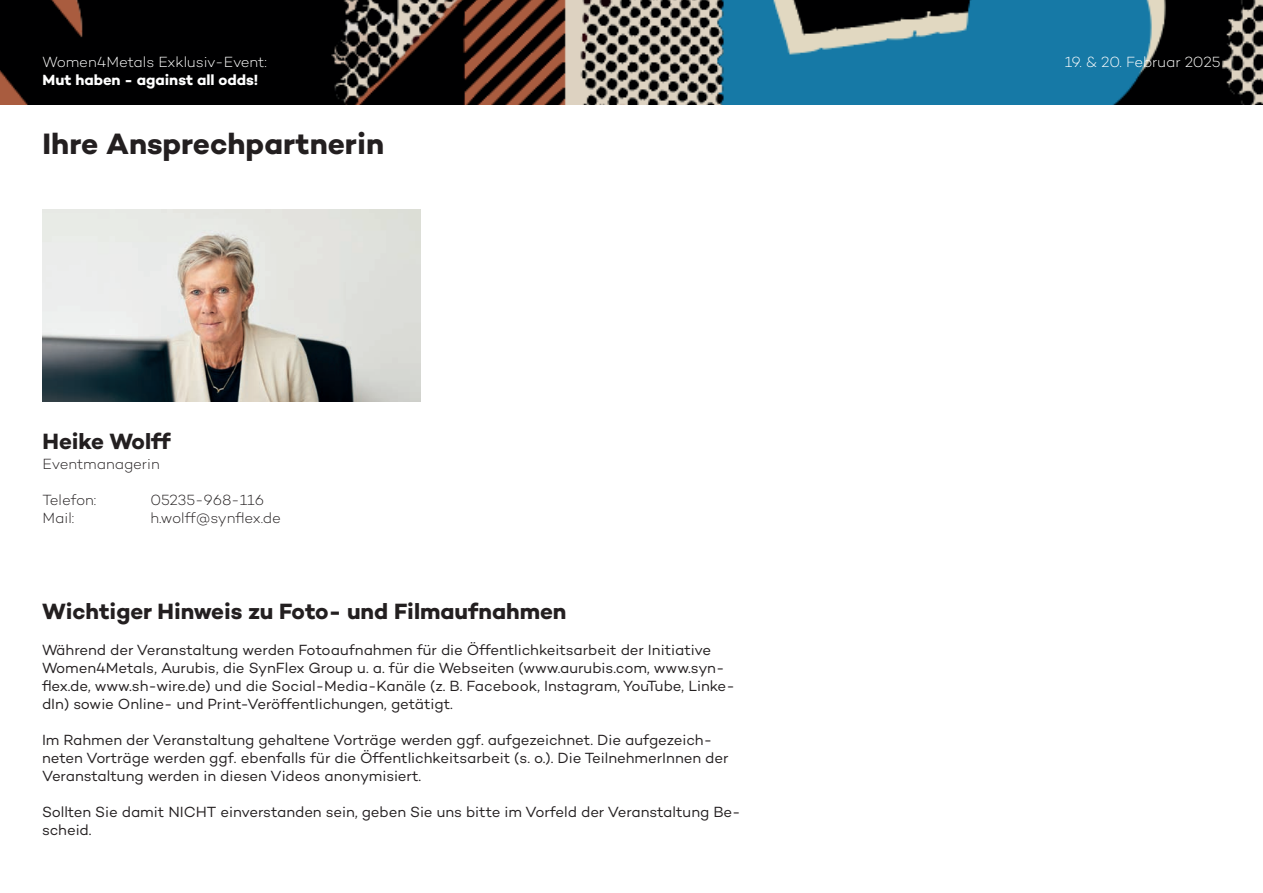
<style>
.page{position:relative;width:1263px;height:893px;background:#fff}
.page>*{position:absolute;margin:0;border:0;box-sizing:border-box;transform-origin:0 0}
.t1{font:700 30px "Campton";color:#231f20}
.t2{font:700 22.5px "Campton";color:#231f20}
.t3{font:15px/18px "Campton";letter-spacing:-.005em;color:#231f20}
.t4{font:300 15px "Campton";letter-spacing:-.005em;color:#231f20}
.t5{font:300 15px "Campton";letter-spacing:-.01em;color:#fff}
.t6{font:700 15px "Campton";color:#fff}
</style>
<div class="page">
<img style="left:0;top:0;width:1263px;height:104px">
<img style="left:42px;top:209px;width:379px;height:193px">
<p class="t5" style="left:43px;top:52px;width:226px">Women4Metals Exklusiv-Event:</p>
<p class="t6" style="left:43px;top:70px;width:217px">Mut haben - against all odds!</p>
<h1 class="t1" style="left:43px;top:125px;width:343px">Ihre Ansprechpartnerin</h1>
<h2 class="t2" style="left:43px;top:427px;width:130px">Heike Wolff</h2>
<p class="t4" style="left:43px;top:454px;width:119px">Eventmanagerin</p>
<p class="t4" style="left:43px;top:490px;width:55px">Telefon:</p>
<p class="t4" style="left:151px;top:490px;width:115px">05235-968-116</p>
<p class="t4" style="left:43px;top:508px;width:33px">Mail:</p>
<p class="t4" style="left:151px;top:508px;width:132px">h.wolff@synflex.de</p>
<h2 class="t2" style="left:42px;top:596px;width:526px">Wichtiger Hinweis zu Foto- und Filmaufnahmen</h2>
<p class="t3" style="left:42px;top:640px;width:694px">Während der Veranstaltung werden Fotoaufnahmen für die Öffentlichkeitsarbeit der Initiative Women4Metals, Aurubis, die SynFlex Group u. a. für die Webseiten (www.aurubis.com, www.syn&shy;flex.de, www.sh-wire.de) und die Social-Media-Kanäle (z. B. Facebook, Instagram, YouTube, Linke&shy;dIn) sowie Online- und Print-Veröffentlichungen, getätigt.</p>
<p class="t3" style="left:42px;top:730px;width:688px">Im Rahmen der Veranstaltung gehaltene Vorträge werden ggf. aufgezeichnet. Die aufgezeich&shy;neten Vorträge werden ggf. ebenfalls für die Öffentlichkeitsarbeit (s. o.). Die TeilnehmerInnen der<br>Veranstaltung werden in diesen Videos anonymisiert.</p>
<p class="t3" style="left:42px;top:802px;width:700px">Sollten Sie damit NICHT einverstanden sein, geben Sie uns bitte im Vorfeld der Veranstaltung Be&shy;scheid.</p>
<p class="t5" style="left:1065px;top:52px;width:157px">19. &amp; 20. Februar 2025</p>
</div>
